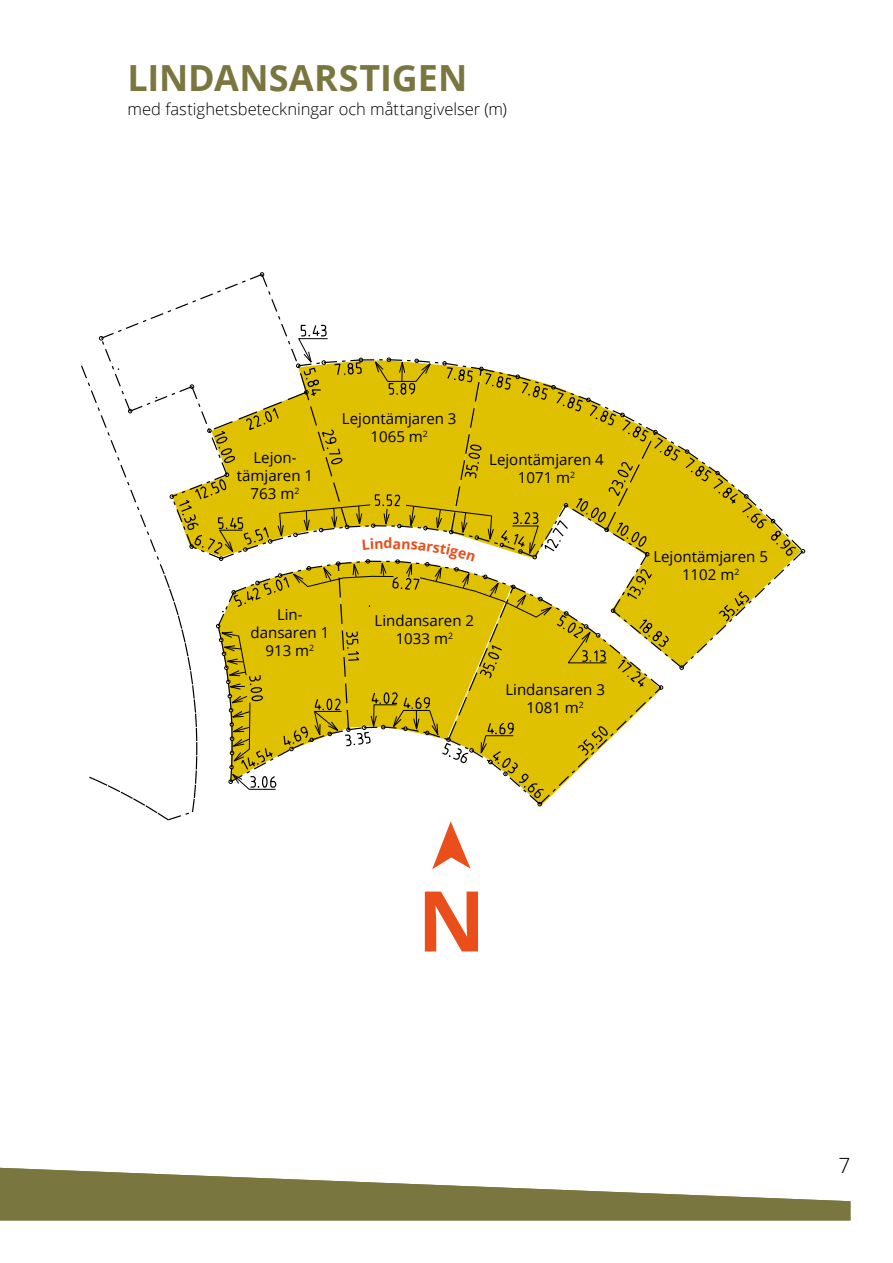
<style>
.page{position:relative;width:893px;height:1263px;background:#fff}
.page>*{position:absolute;margin:0;border:0;box-sizing:border-box;transform-origin:0 0}
.t1{font:700 83.85px "Open Sans";color:#e94e1b}
.t2{font:700 36px "Open Sans";color:#7a763f}
.t3{font:300 21px "Open Sans";color:#000}
.t4{font:300 16.5px "Open Sans";color:#000}
.t5{font:15px/18px "Open Sans";color:#000;text-align:center}
.t6{font:700 14.1px "Open Sans";color:#e94e1b}
</style>
<div class="page">
<svg style="left:0;top:1168px;width:850px;height:52px"></svg>
<svg style="left:81px;top:272px;width:724px;height:597px"></svg>
<h2 class="t2" style="left:128px;top:53px;width:341px">LINDANSARSTIGEN</h2>
<p class="t4" style="left:128px;top:98px;width:381px">med fastighetsbeteckningar och måttangivelser (m)</p>
<p class="t5" style="left:237px;top:448px;width:78px">Lejon&shy;tämjaren 1<br>763 m<sup>2</sup></p>
<p class="t5" style="left:342px;top:409px;width:116px">Lejontämjaren 3<br>1065 m<sup>2</sup></p>
<p class="t6" style="left:384px;top:533px;width:11px">d</p>
<p class="t5" style="left:489px;top:450px;width:116px">Lejontämjaren 4<br>1071 m<sup>2</sup></p>
<p class="t5" style="left:251px;top:605px;width:80px">Lin&shy;dansaren 1<br>913 m<sup>2</sup></p>
<p class="t5" style="left:375px;top:611px;width:101px">Lindansaren 2<br>1033 m<sup>2</sup></p>
<p class="t5" style="left:505px;top:680px;width:101px">Lindansaren 3<br>1081 m<sup>2</sup></p>
<p class="t5" style="left:653px;top:547px;width:116px">Lejontämjaren 5<br>1102 m<sup>2</sup></p>
<h1 class="t1" style="left:417px;top:862px;width:70px">N</h1>
<h3 class="t3" style="left:838px;top:1151px;width:13px">7</h3>
</div>
